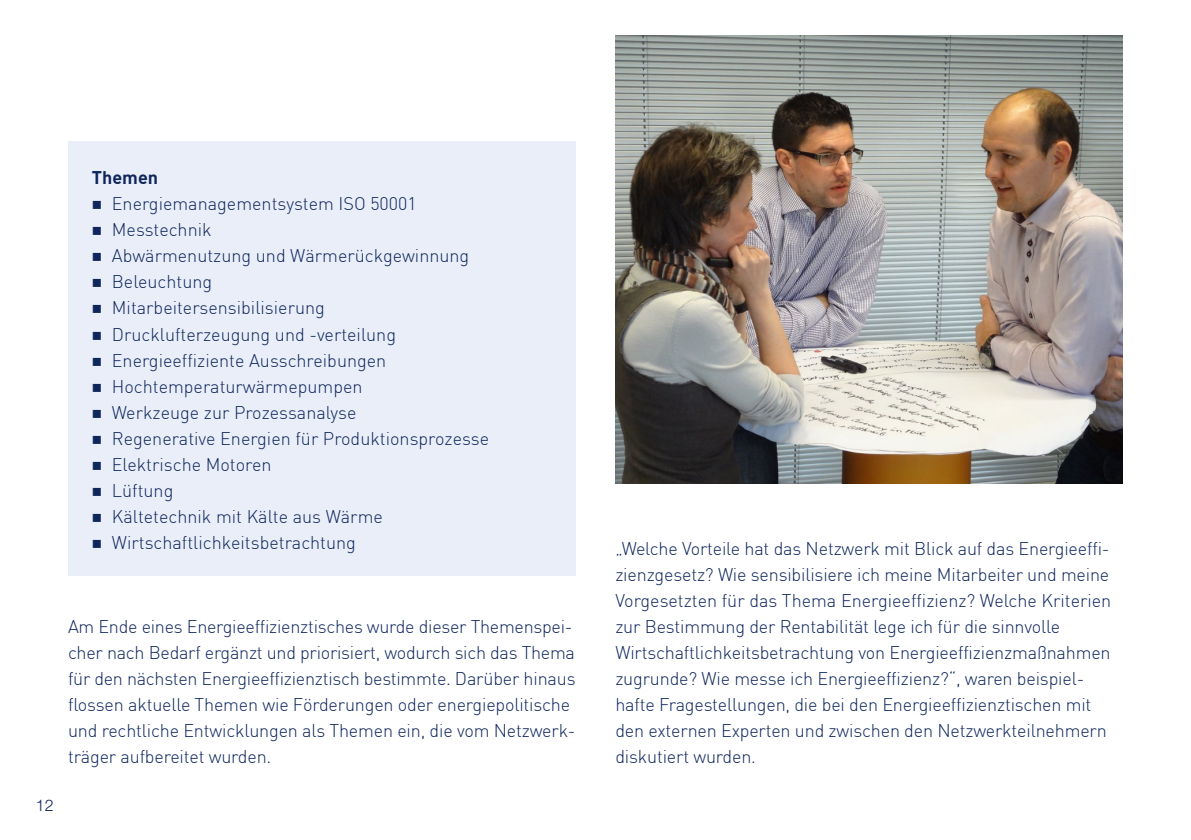
<style>
.page{position:relative;width:1191px;height:840px;background:#fff}
.page>*{position:absolute;margin:0;border:0;box-sizing:border-box;transform-origin:0 0}
.t1{font:300 18px/26px "DIN";letter-spacing:-.01em;color:#0f265c}
.t2{font:700 18px "DIN";color:#0f265c}
.t3{font:300 16px "Helvetica Neue LT Std";color:#0f265c}
</style>
<div class="page">
<div style="left:68px;top:142px;width:507px;height:433px;background:#e9eef8"></div>
<img style="left:615px;top:36px;width:508px;height:447px">
<p class="t2" style="left:92px;top:166px;width:68px">Themen</p>
<p class="t1" style="left:92px;top:190px;width:326px">■ Energiemanagementsystem ISO 50001</p>
<p class="t1" style="left:92px;top:216px;width:121px">■ Messtechnik</p>
<p class="t1" style="left:92px;top:242px;width:379px">■ Abwärmenutzung und Wärmerückgewinnung</p>
<p class="t1" style="left:92px;top:268px;width:122px">■ Beleuchtung</p>
<p class="t1" style="left:92px;top:294px;width:234px">■ Mitarbeitersensibilisierung</p>
<p class="t1" style="left:92px;top:320px;width:306px">■ Drucklufterzeugung und -verteilung</p>
<p class="t1" style="left:92px;top:346px;width:296px">■ Energieeffiziente Ausschreibungen</p>
<p class="t1" style="left:92px;top:372px;width:272px">■ Hochtemperaturwärmepumpen</p>
<p class="t1" style="left:92px;top:398px;width:266px">■ Werkzeuge zur Prozessanalyse</p>
<p class="t1" style="left:92px;top:424px;width:399px">■ Regenerative Energien für Produktionsprozesse</p>
<p class="t1" style="left:92px;top:450px;width:181px">■ Elektrische Motoren</p>
<p class="t1" style="left:92px;top:476px;width:83px">■ Lüftung</p>
<p class="t1" style="left:92px;top:502px;width:292px">■ Kältetechnik mit Kälte aus Wärme</p>
<p class="t1" style="left:92px;top:528px;width:266px">■ Wirtschaftlichkeitsbetrachtung</p>
<p class="t3" style="left:36px;top:794px;width:19px">12</p>
<p class="t1" style="left:68px;top:612px;width:509px">Am Ende eines Energieeffizienztisches wurde dieser Themenspei&shy;cher nach Bedarf ergänzt und priorisiert, wodurch sich das Thema für den nächsten Energieeffizienztisch bestimmte. Darüber hinaus flossen aktuelle Themen wie Förderungen oder energiepolitische und rechtliche Entwicklungen als Themen ein, die vom Netzwerk&shy;träger aufbereitet wurden.</p>
<p class="t1" style="left:615px;top:534px;width:497px">„Welche Vorteile hat das Netzwerk mit Blick auf das Energieeffi&shy;zienzgesetz? Wie sensibilisiere ich meine Mitarbeiter und meine Vorgesetzten für das Thema Energieeffizienz? Welche Kriterien zur Bestimmung der Rentabilität lege ich für die sinnvolle Wirtschaftlichkeitsbetrachtung von Energieeffizienzmaßnahmen zugrunde? Wie messe ich Energieeffizienz?“, waren beispiel&shy;hafte Fragestellungen, die bei den Energieeffizienztischen mit den externen Experten und zwischen den Netzwerkteilnehmern diskutiert wurden.</p>
</div>
